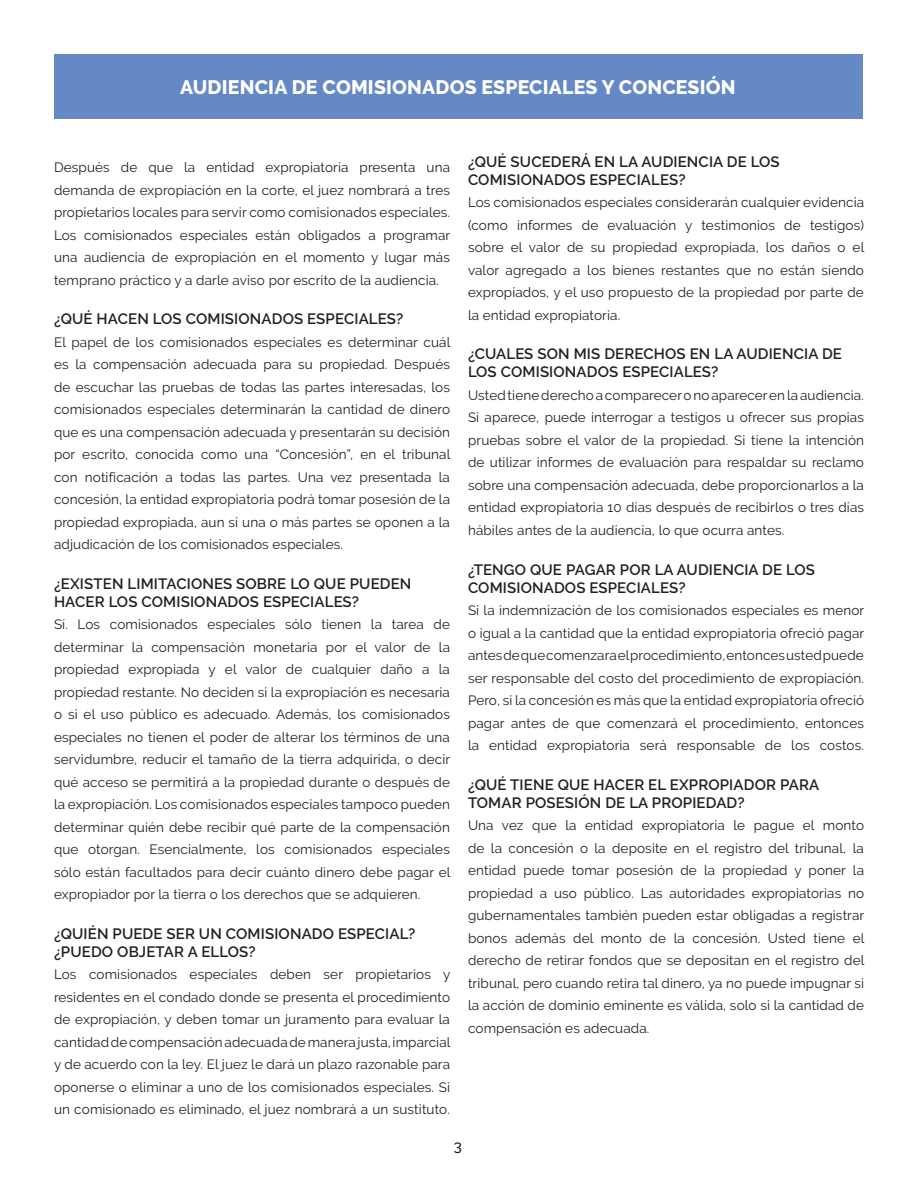
<style>
.page{position:relative;width:918px;height:1188px;background:#fff}
.page>*{position:absolute;margin:0;border:0;box-sizing:border-box;transform-origin:0 0}
.t1{font:800 19.5px "Raleway";letter-spacing:.01em;color:#fff}
.t2{font:600 15px/18px "Raleway";letter-spacing:.01em;color:#231f20}
.t3{font:500 15px "Raleway";color:#231f20}
.t4{font:13.5px/22.5px "Raleway";letter-spacing:.01em;color:#231f20;text-align:justify}
</style>
<div class="page">
<div style="left:54px;top:54px;width:809px;height:65px;background:#6589c6"></div>
<h1 class="t1" style="left:180px;top:76px;width:557px">AUDIENCIA DE COMISIONADOS ESPECIALES Y CONCESIÓN</h1>
<p class="t4" style="left:54px;top:156px;width:398px">Después de que la entidad expropiatoria presenta una demanda de expropiación en la corte, el juez nombrará a tres propietarios locales para servir como comisionados especiales.<br>Los comisionados especiales están obligados a programar una audiencia de expropiación en el momento y lugar más temprano práctico y a darle aviso por escrito de la audiencia.</p>
<p class="t2" style="left:54px;top:310px;width:351px">¿QUÉ HACEN LOS COMISIONADOS ESPECIALES?</p>
<p class="t4" style="left:54px;top:331px;width:398px">El papel de los comisionados especiales es determinar cuál es la compensación adecuada para su propiedad. Después de escuchar las pruebas de todas las partes interesadas, los comisionados especiales determinarán la cantidad de dinero que es una compensación adecuada y presentarán su decisión por escrito, conocida como una “Concesión”, en el tribunal con notificación a todas las partes. Una vez presentada la concesión, la entidad expropiatoria podrá tomar posesión de la propiedad expropiada, aun si una o más partes se oponen a la adjudicación de los comisionados especiales.</p>
<p class="t2" style="left:54px;top:574px;width:359px">¿EXISTEN LIMITACIONES SOBRE LO QUE PUEDEN<br>HACER LOS COMISIONADOS ESPECIALES?</p>
<p class="t4" style="left:54px;top:613px;width:398px">Sí. Los comisionados especiales sólo tienen la tarea de determinar la compensación monetaria por el valor de la propiedad expropiada y el valor de cualquier daño a la propiedad restante. No deciden si la expropiación es necesaria o si el uso público es adecuado. Además, los comisionados especiales no tienen el poder de alterar los términos de una servidumbre, reducir el tamaño de la tierra adquirida, o decir qué acceso se permitirá a la propiedad durante o después de la expropiación. Los comisionados especiales tampoco pueden determinar quién debe recibir qué parte de la compensación que otorgan. Esencialmente, los comisionados especiales sólo están facultados para decir cuánto dinero debe pagar el expropiador por la tierra o los derechos que se adquieren.</p>
<p class="t2" style="left:54px;top:925px;width:363px">¿QUIÉN PUEDE SER UN COMISIONADO ESPECIAL? ¿PUEDO OBJETAR A ELLOS?</p>
<p class="t4" style="left:54px;top:963px;width:398px">Los comisionados especiales deben ser propietarios y residentes en el condado donde se presenta el procedimiento de expropiación, y deben tomar un juramento para evaluar la cantidad de compensación adecuada de manera justa, imparcial y de acuerdo con la ley. El juez le dará un plazo razonable para oponerse o eliminar a uno de los comisionados especiales. Si un comisionado es eliminado, el juez nombrará a un sustituto.</p>
<p class="t2" style="left:468px;top:153px;width:313px">¿QUÉ SUCEDERÁ EN LA AUDIENCIA DE LOS<br>COMISIONADOS ESPECIALES?</p>
<p class="t4" style="left:468px;top:191px;width:398px">Los comisionados especiales considerarán cualquier evidencia (como informes de evaluación y testimonios de testigos) sobre el valor de su propiedad expropiada, los daños o el valor agregado a los bienes restantes que no están siendo expropiados, y el uso propuesto de la propiedad por parte de la entidad expropiatoria.</p>
<p class="t2" style="left:468px;top:345px;width:376px">¿CUALES SON MIS DERECHOS EN LA AUDIENCIA DE<br>LOS COMISIONADOS ESPECIALES?</p>
<p class="t4" style="left:468px;top:384px;width:398px">Usted tiene derecho a comparecer o no aparecer en la audiencia.<br>Si aparece, puede interrogar a testigos u ofrecer sus propias pruebas sobre el valor de la propiedad. Si tiene la intención de utilizar informes de evaluación para respaldar su reclamo sobre una compensación adecuada, debe proporcionarlos a la entidad expropiatoria 10 días después de recibirlos o tres días hábiles antes de la audiencia, lo que ocurra antes.</p>
<p class="t2" style="left:468px;top:560px;width:349px">¿TENGO QUE PAGAR POR LA AUDIENCIA DE LOS<br>COMISIONADOS ESPECIALES?</p>
<p class="t4" style="left:468px;top:599px;width:398px">Si la indemnización de los comisionados especiales es menor o igual a la cantidad que la entidad expropiatoria ofreció pagar antes de que comenzara el procedimiento, entonces usted puede ser responsable del costo del procedimiento de expropiación.<br>Pero, si la concesión es más que la entidad expropiatoria ofreció pagar antes de que comenzará el procedimiento, entonces la entidad expropiatoria será responsable de los costos.</p>
<p class="t2" style="left:468px;top:775px;width:353px">¿QUÉ TIENE QUE HACER EL EXPROPIADOR PARA<br>TOMAR POSESIÓN DE LA PROPIEDAD?</p>
<p class="t4" style="left:468px;top:814px;width:398px">Una vez que la entidad expropiatoria le pague el monto de la concesión o la deposite en el registro del tribunal, la entidad puede tomar posesión de la propiedad y poner la propiedad a uso público. Las autoridades expropiatorias no gubernamentales también pueden estar obligadas a registrar bonos además del monto de la concesión. Usted tiene el derecho de retirar fondos que se depositan en el registro del tribunal, pero cuando retira tal dinero, ya no puede impugnar si la acción de dominio eminente es válida, solo si la cantidad de compensación es adecuada.</p>
<p class="t3" style="left:454px;top:1137px;width:10px">3</p>
</div>
